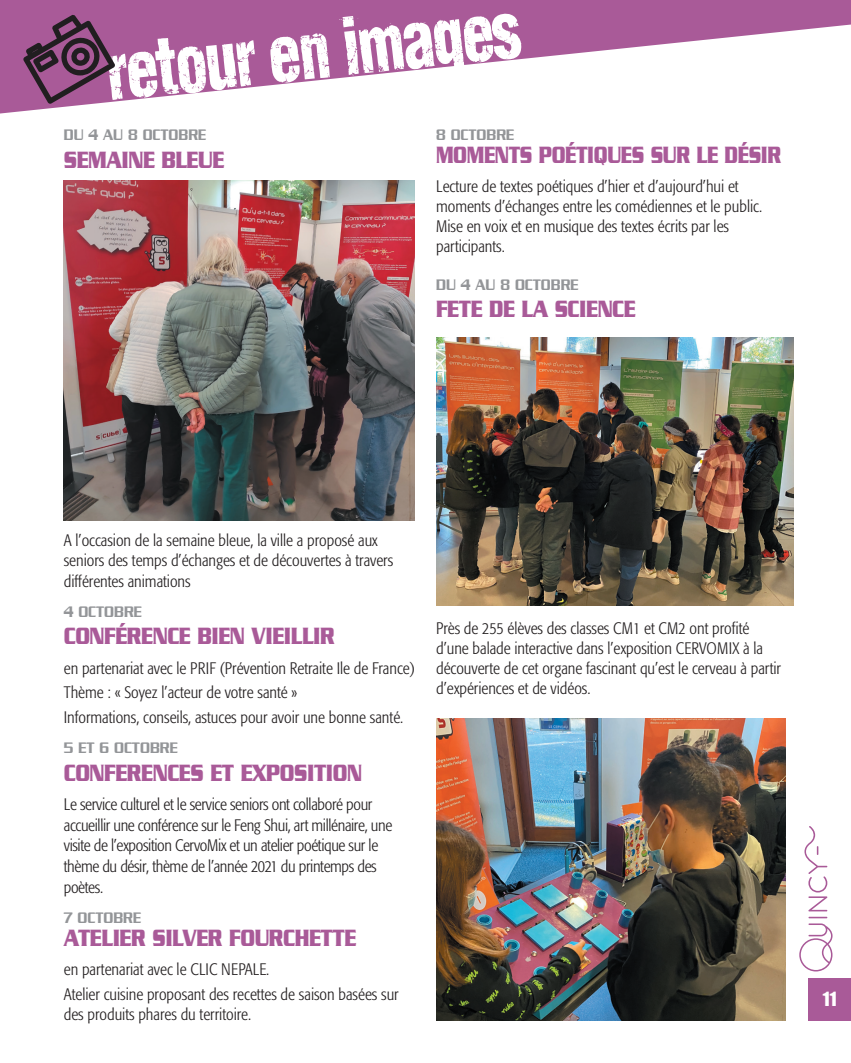
<style>
.page{position:relative;width:851px;height:1063px;background:#fff}
.page>*{position:absolute;margin:0;border:0;box-sizing:border-box;transform-origin:0 0}
.t1{font:78px "Daim One";color:#fff;scale:.82 1}
.t2{font:700 25.5px "Serpentine";letter-spacing:-.02em;color:#a95a98;scale:.74 1}
.t3{font:700 25.5px "Serpentine";letter-spacing:-.02em;color:#a95a98;scale:.7 1}
.t4{font:18px "Impact";color:#fff}
.t5{font:300 condensed 16.5px/20.1px "Formata";color:#231f20}
.t6{font:300 condensed 16.5px/20.7px "Formata";letter-spacing:-.02em;color:#231f20}
.t7{font:500 16.5px "Serpentine";color:#939598;scale:.83 1}
</style>
<div class="page">
<svg style="left:799px;top:826px;width:33px;height:146px"></svg>
<div style="left:808px;top:978px;width:42px;height:42px;background:#a95a98"></div>
<img style="left:64px;top:180px;width:351px;height:341px">
<img style="left:436px;top:337px;width:357px;height:268px">
<img style="left:436px;top:719px;width:349px;height:301px">
<svg style="left:0;top:0;width:850px;height:114px;fill:#a95a98"></svg>
<svg style="left:23px;top:15px;width:92px;height:89px;background:#7d4771"></svg>
<h1 class="t1" style="left:101px;top:22px;width:508px;rotate:-6deg">retour en images</h1>
<p class="t7" style="left:64px;top:126px;width:173px">DU 4 AU 8 OCTOBRE</p>
<h2 class="t2" style="left:64px;top:145px;width:218px">SEMAINE BLEUE</h2>
<p class="t7" style="left:436px;top:126px;width:96px">8 OCTOBRE</p>
<h2 class="t3" style="left:436px;top:140px;width:494px">MOMENTS POÉTIQUES SUR LE DÉSIR</h2>
<p class="t5" style="left:436px;top:176px;width:327px">Lecture de textes poétiques d’hier et d’aujourd’hui et moments d’échanges entre les comédiennes et le public.<br>Mise en voix et en musique des textes écrits par les participants.</p>
<p class="t7" style="left:436px;top:275px;width:173px">DU 4 AU 8 OCTOBRE</p>
<h2 class="t2" style="left:436px;top:294px;width:271px">FETE DE LA SCIENCE</h2>
<p class="t5" style="left:64px;top:530px;width:331px;line-height:20.7px">A l’occasion de la semaine bleue, la ville a proposé aux seniors des temps d’échanges et de découvertes à travers différentes animations</p>
<p class="t7" style="left:64px;top:602px;width:96px">4 OCTOBRE</p>
<h2 class="t2" style="left:64px;top:621px;width:368px">CONFÉRENCE BIEN VIEILLIR</h2>
<p class="t5" style="left:64px;top:655px;width:352px;line-height:24.9px">en partenariat avec le PRIF (Prévention Retraite Ile de France)<br>Thème : « Soyez l’acteur de votre santé »<br>Informations, conseils, astuces pour avoir une bonne santé.</p>
<p class="t7" style="left:64px;top:739px;width:139px">5 ET 6 OCTOBRE</p>
<h2 class="t2" style="left:64px;top:758px;width:404px">CONFERENCES ET EXPOSITION</h2>
<p class="t6" style="left:64px;top:794px;width:330px">Le service culturel et le service seniors ont collaboré pour accueillir une conférence sur le Feng Shui, art millénaire, une visite de l’exposition CervoMix et un atelier poétique sur le thème du désir, thème de l’année 2021 du printemps des poètes.</p>
<p class="t7" style="left:64px;top:908px;width:95px">7 OCTOBRE</p>
<h2 class="t2" style="left:64px;top:923px;width:396px">ATELIER SILVER FOURCHETTE</h2>
<p class="t5" style="left:64px;top:957px;width:336px;line-height:24.9px">en partenariat avec le CLIC NEPALE.<br>Atelier cuisine proposant des recettes de saison basées sur</p>
<p class="t5" style="left:64px;top:1005px;width:189px">des produits phares du territoire.</p>
<p class="t5" style="left:436px;top:618px;width:346px">Près de 255 élèves des classes CM1 et CM2 ont profité d’une balade interactive dans l’exposition CERVOMIX à la découverte de cet organe fascinant qu’est le cerveau à partir d’expériences et de vidéos.</p>
<p class="t4" style="left:822px;top:985px;width:15px">11</p>
</div>
